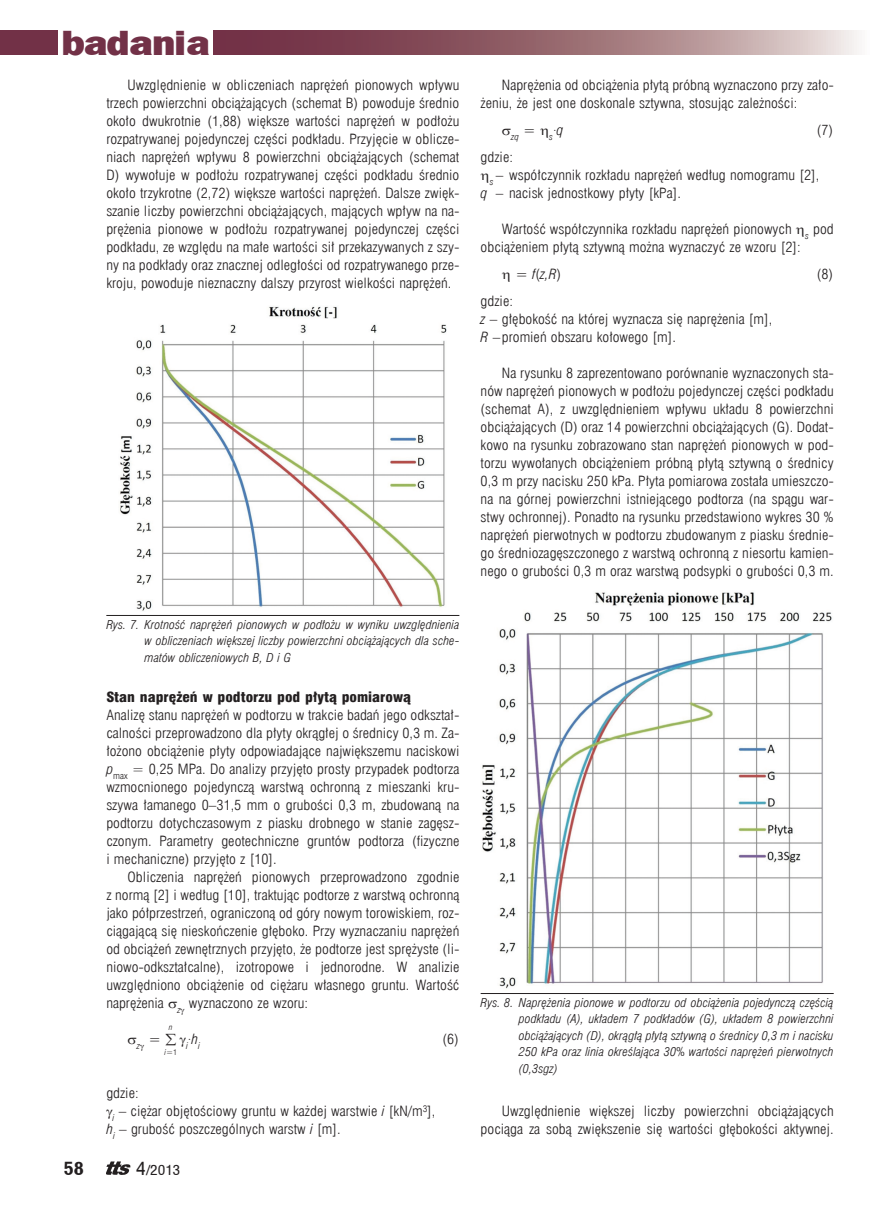
<style>
.page{position:relative;width:872px;height:1212px;background:#fff}
.page>*{position:absolute;margin:0;border:0;box-sizing:border-box;transform-origin:0 0}
.t1{font:36px "Frankfurt Goth Hvypl";color:#723147;scale:1.1 1}
.t2{font:700 18px "Switzerland Condpl";color:#231f20;scale:1.1 1}
.tekst{font:13.8px/18px "Swis 721 Lt Cn EU Normal";color:#231f20;text-align:justify;scale:1.1 1}
.tekst0{font:13.8px/18px "Swis 721 Lt Cn EU Normal";color:#231f20;text-align:justify;scale:1.1 1}
.tytuł1{font:13.8px "Swis 721 Blk Cn EU Normal";color:#231f20;scale:1.1 1}
.wzór{font:13.8px "Swis 721 Lt Cn EU Italic";color:#231f20;scale:1.1 1}
.t3{font:13.8px "Switzerland Condpl";color:#231f20;scale:1.1 1}
.wzór-2{font:13.8px "Swis 721 Lt Cn EU Normal";color:#231f20;scale:1.1 1}
.wzór_ułamkowy{font:13.8px "Swis 721 Lt Cn EU Normal";color:#231f20;scale:1.1 1}
.podpis_z_kreską{font:12px/16.5px "Swis 721 Lt Cn EU Italic";color:#231f20;text-align:justify;scale:1.1 1}
.wzór_ułamkowy-2{font:9px "Swis 721 Lt Cn EU Italic";color:#231f20;scale:1.1 1}
.wzór-3{font:9px "Swis 721 Lt Cn EU Italic";color:#231f20;scale:1.1 1}
.wzór_ułamkowy-3{font:7.8px "Swis 721 Lt Cn EU Italic";color:#231f20;scale:1.1 1}
.s1{font-family:"Swis 721 Lt Cn EU Italic"}
.s2{font-family:"Swis 721 Lt Cn EU Normal"}
.s3{font-size:18px}
</style>
<div class="page">
<div style="left:0;top:30px;width:57px;height:25px;background:#723147"></div>
<svg style="left:213px;top:30px;width:646px;height:25px;background:#9d7179"></svg>
<svg style="left:106px;top:1161px;width:24px;height:14px"></svg>
<hr style="left:106px;top:615px;width:353px;height:1px;background:#231f20">
<img style="left:120px;top:306px;width:327px;height:305px">
<hr style="left:480px;top:993px;width:353px;height:1px;background:#231f20">
<img style="left:482px;top:592px;width:350px;height:397px">
<h1 class="t1" style="left:62px;top:21px;width:135px">badania</h1>
<p class="tekst" style="left:106px;top:76px;width:322px;text-indent:21px">Uwzględnienie w obliczeniach naprężeń pionowych wpływu trzech powierzchni obciążających (schemat B) powoduje średnio około dwukrotnie (1,88) większe wartości naprężeń w podłożu rozpatrywanej pojedynczej części podkładu. Przyjęcie w oblicze&shy;niach naprężeń wpływu 8 powierzchni obciążających (schemat D) wywołuje w podłożu rozpatrywanej części podkładu średnio około trzykrotne (2,72) większe wartości naprężeń. Dalsze zwięk&shy;szanie liczby powierzchni obciążających, mających wpływ na na&shy;prężenia pionowe w podłożu rozpatrywanej pojedynczej części podkładu, ze względu na małe wartości sił przekazywanych z szy&shy;ny na podkłady oraz znacznej odległości od rozpatrywanego prze&shy;kroju, powoduje nieznaczny dalszy przyrost wielkości naprężeń.</p>
<p class="podpis_z_kreską" style="left:145px;top:616px;width:288px;text-indent:-38px">Rys. 7. Krotność naprężeń pionowych w podłożu w wyniku uwzględnienia w obliczeniach większej liczby powierzchni obciążających dla sche&shy;matów obliczeniowych B, D i G</p>
<p class="tytuł1" style="left:106px;top:688px;width:278px">Stan naprężeń w podtorzu pod płytą pomiarową</p>
<p class="tekst0" style="left:106px;top:706px;width:322px">Analizę stanu naprężeń w podtorzu w trakcie badań jego odkształ&shy;calności przeprowadzono dla płyty okrągłej o średnicy 0,3 m. Za&shy;łożono obciążenie płyty odpowiadające największemu naciskowi <span class="s1">p</span><sub>max</sub> = 0,25 MPa. Do analizy przyjęto prosty przypadek podtorza wzmocnionego pojedynczą warstwą ochronną z mieszanki kru&shy;szywa łamanego 0–31,5 mm o grubości 0,3 m, zbudowaną na podtorzu dotychczasowym z piasku drobnego w stanie zagęsz&shy;czonym. Parametry geotechniczne gruntów podtorza (fizyczne i mechaniczne) przyjęto z [10].</p>
<p class="tekst" style="left:106px;top:868px;width:322px;text-indent:21px">Obliczenia naprężeń pionowych przeprowadzono zgodnie z normą [2] i według [10], traktując podtorze z warstwą ochronną jako półprzestrzeń, ograniczoną od góry nowym torowiskiem, roz&shy;ciągającą się nieskończenie głęboko. Przy wyznaczaniu naprężeń od obciążeń zewnętrznych przyjęto, że podtorze jest sprężyste (li&shy;niowo-odkształcalne), izotropowe i jednorodne. W analizie uwzględniono obciążenie od ciężaru własnego gruntu. Wartość naprężenia <sub>z</sub> wyznaczono ze wzoru:</p>
<p class="wzór_ułamkowy-3" style="left:169px;top:1022px;width:5px">n</p>
<p class="wzór_ułamkowy-2" style="left:128px;top:1040px;width:67px">▲z <sup>=</sup> ∑ i<sup>·h</sup>i</p>
<p class="wzór_ułamkowy" style="left:442px;top:1031px;width:16px">(6)</p>
<p class="wzór_ułamkowy-3" style="left:164px;top:1047px;width:13px">i=<span class="s2">1</span></p>
<p class="tekst0" style="left:106px;top:1084px;width:31px">gdzie:</p>
<p class="tekst0" style="left:113px;top:1102px;width:295px"><sub>i</sub> – ciężar objętościowy gruntu w każdej warstwie <span class="s1">i</span> [kN/m<sup>3</sup>],</p>
<p class="tekst0" style="left:106px;top:1120px;width:214px"><span class="s1">h</span><sub>i</sub> – grubość poszczególnych warstw <span class="s1">i</span> [m].</p>
<h2 class="t2" style="left:64px;top:1157px;width:19px">58</h2>
<p class="t3" style="left:136px;top:1160px;width:42px"><span class="s3">4</span>/2013</p>
<p class="tekst" style="left:480px;top:76px;width:322px;text-indent:21px">Naprężenia od obciążenia płytą próbną wyznaczono przy zało&shy;żeniu, że jest one doskonale sztywna, stosując zależności:</p>
<p class="wzór-3" style="left:502px;top:131px;width:57px">▲zq <sup>=</sup> s<sup>·q</sup></p>
<p class="wzór-2" style="left:817px;top:122px;width:16px">(7)</p>
<p class="tekst0" style="left:480px;top:148px;width:31px">gdzie:</p>
<p class="tekst0" style="left:490px;top:166px;width:301px"><sub>s</sub> – współczynnik rozkładu naprężeń według nomogramu [2],</p>
<p class="tekst0" style="left:480px;top:184px;width:184px"><span class="s1">q</span> – nacisk jednostkowy płyty [kPa].</p>
<p class="tekst" style="left:480px;top:220px;width:322px;text-indent:21px">Wartość współczynnika rozkładu naprężeń pionowych <sub>s</sub> pod obciążeniem płytą sztywną można wyznaczyć ze wzoru [2]:</p>
<p class="wzór" style="left:515px;top:266px;width:43px">= f<span class="s2">(</span>z,R<span class="s2">)</span></p>
<p class="wzór-2" style="left:817px;top:266px;width:16px">(8)</p>
<p class="tekst0" style="left:480px;top:292px;width:31px">gdzie:</p>
<p class="tekst0" style="left:480px;top:310px;width:267px"><span class="s1">z</span> – głębokość na której wyznacza się naprężenia [m],</p>
<p class="tekst0" style="left:480px;top:328px;width:179px"><span class="s1">R</span> –promień obszaru kołowego [m].</p>
<p class="tekst" style="left:480px;top:364px;width:322px;text-indent:21px">Na rysunku 8 zaprezentowano porównanie wyznaczonych sta&shy;nów naprężeń pionowych w podłożu pojedynczej części podkładu (schemat A), z uwzględnieniem wpływu układu 8 powierzchni obciążających (D) oraz 14 powierzchni obciążających (G). Dodat&shy;kowo na rysunku zobrazowano stan naprężeń pionowych w pod&shy;torzu wywołanych obciążeniem próbną płytą sztywną o średnicy 0,3 m przy nacisku 250 kPa. Płyta pomiarowa została umieszczo&shy;na na górnej powierzchni istniejącego podtorza (na spągu war&shy;stwy ochronnej). Ponadto na rysunku przedstawiono wykres 30 % naprężeń pierwotnych w podtorzu zbudowanym z piasku średnie&shy;go średniozagęszczonego z warstwą ochronną z niesortu kamien&shy;nego o grubości 0,3 m oraz warstwą podsypki o grubości 0,3 m.</p>
<p class="podpis_z_kreską" style="left:519px;top:994px;width:288px;text-indent:-38px">Rys. 8. Naprężenia pionowe w podtorzu od obciążenia pojedynczą częścią podkładu (A), układem 7 podkładów (G), układem 8 powierzchni obciążających (D), okrągłą płytą sztywną o średnicy 0,3 m i nacisku 250 kPa oraz linia określająca 30% wartości naprężeń pierwotnych (0,3sgz)</p>
<p class="tekst" style="left:480px;top:1102px;width:322px;text-align:right">Uwzględnienie większej liczby powierzchni obciążających pociąga za sobą zwiększenie się wartości głębokości aktywnej.</p>
</div>
